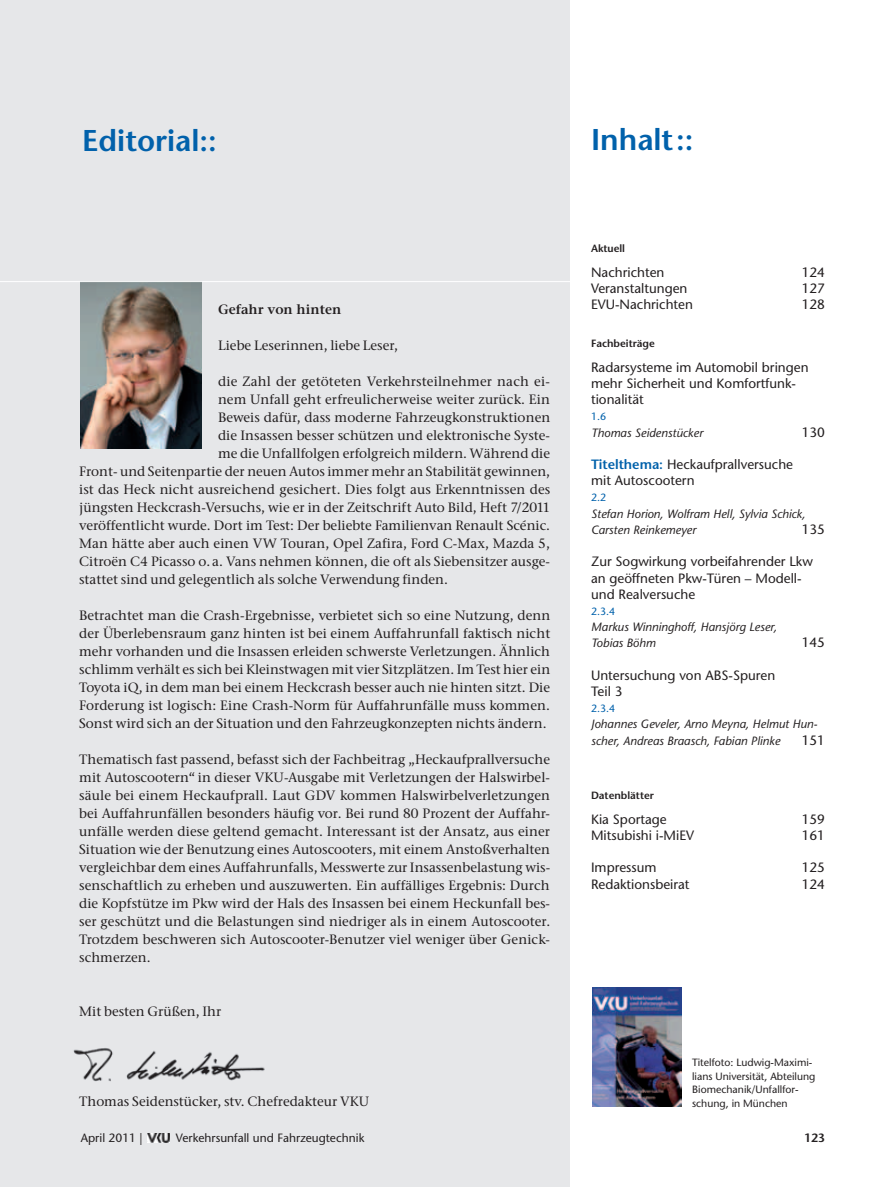
<style>
.page{position:relative;width:893px;height:1187px;background:#fff}
.page>*{position:absolute;margin:0;border:0;box-sizing:border-box;transform-origin:0 0}
.t1{font:600 30px "Stone Sans Std";color:#0161ab}
.t2{font:13.5px/18px "ITC Stone Serif";color:#231f20;text-align:justify}
.t3{font:500 13.5px/16.2px "Stone Sans Std";color:#231f20}
.t4{font:600 13.5px "Stone Serif Std";color:#231f20}
.t5{font:italic 500 12px/16.2px "Stone Sans Std";color:#231f20}
.t6{font:500 12px "Stone Sans Std";color:#231f20}
.t7{font:600 12px "Stone Sans Std";color:#231f20}
.t8{font:500 10.5px/13.5px "Stone Sans Std";color:#231f20}
.t9{font:600 10.5px "Stone Sans Std";color:#231f20}
.t10{font:500 10.5px "Stone Sans Std";color:#0161ab}
.s1{font-weight:600;color:#0161ab}
</style>
<div class="page">
<div style="left:0;top:0;width:570px;height:1186px;background:#e6e7e9"></div>
<img style="left:147px;top:1133px;width:23px;height:9px">
<img style="left:81px;top:282px;width:120px;height:167px">
<hr style="left:0;top:281px;width:583px;height:1px;background:#fff">
<img style="left:592px;top:987px;width:90px;height:119px">
<img style="left:73px;top:1048px;width:192px;height:33px">
<h1 class="t1" style="left:82px;top:122px;width:136px">Editorial::</h1>
<h1 class="t1" style="left:591px;top:121px;width:104px">Inhalt::</h1>
<p class="t4" style="left:218px;top:301px;width:125px">Gefahr von hinten</p>
<p class="t2" style="left:218px;top:336px;width:181px">Liebe Leserinnen, liebe Leser,</p>
<p class="t2" style="left:218px;top:372px;width:334px">die Zahl der getöteten Verkehrsteilnehmer nach ei-</p>
<p class="t2" style="left:218px;top:390px;width:333px">nem Unfall geht erfreulicherweise weiter zurück. Ein</p>
<p class="t2" style="left:218px;top:408px;width:334px">Beweis dafür, dass moderne Fahrzeugkonstruktionen</p>
<p class="t2" style="left:218px;top:426px;width:334px">die Insassen besser schützen und elektronische Syste-</p>
<p class="t2" style="left:218px;top:444px;width:334px">me die Unfallfolgen erfolgreich mildern. Während die</p>
<p class="t2" style="left:79px;top:462px;width:472px">Front- und Seitenpartie der neuen Autos immer mehr an Stabilität gewinnen,</p>
<p class="t2" style="left:79px;top:480px;width:473px">ist das Heck nicht ausreichend gesichert. Dies folgt aus Erkenntnissen des</p>
<p class="t2" style="left:79px;top:498px;width:472px">jüngsten Heckcrash-Versuchs, wie er in der Zeitschrift Auto Bild, Heft 7/2011</p>
<p class="t2" style="left:79px;top:516px;width:472px">veröffentlicht wurde. Dort im Test: Der beliebte Familienvan Renault Scénic.</p>
<p class="t2" style="left:79px;top:534px;width:472px">Man hätte aber auch einen VW Touran, Opel Zafira, Ford C-Max, Mazda 5,</p>
<p class="t2" style="left:79px;top:552px;width:472px">Citroën C4 Picasso o.a. Vans nehmen können, die oft als Siebensitzer ausge-</p>
<p class="t2" style="left:79px;top:570px;width:370px">stattet sind und gelegentlich als solche Verwendung finden.</p>
<p class="t2" style="left:79px;top:606px;width:473px">Betrachtet man die Crash-Ergebnisse, verbietet sich so eine Nutzung, denn der Überlebensraum ganz hinten ist bei einem Auffahrunfall faktisch nicht mehr vorhanden und die Insassen erleiden schwerste Verletzungen. Ähnlich schlimm verhält es sich bei Kleinstwagen mit vier Sitzplätzen. Im Test hier ein Toyota iQ, in dem man bei einem Heckcrash besser auch nie hinten sitzt. Die Forderung ist logisch: Eine Crash-Norm für Auffahrunfälle muss kommen.<br>Sonst wird sich an der Situation und den Fahrzeugkonzepten nichts ändern.</p>
<p class="t2" style="left:79px;top:750px;width:473px">Thematisch fast passend, befasst sich der Fachbeitrag „Heckaufprallversuche mit Autoscootern“ in dieser VKU-Ausgabe mit Verletzungen der Halswirbel&shy;säule bei einem Heckaufprall. Laut GDV kommen Halswirbelverletzungen bei Auffahrunfällen besonders häufig vor. Bei rund 80 Prozent der Auffahr&shy;unfälle werden diese geltend gemacht. Interessant ist der Ansatz, aus einer Situation wie der Benutzung eines Autoscooters, mit einem Anstoßverhalten vergleichbar dem eines Auffahrunfalls, Messwerte zur Insassenbelastung wis&shy;senschaftlich zu erheben und auszuwerten. Ein auffälliges Ergebnis: Durch die Kopfstütze im Pkw wird der Hals des Insassen bei einem Heckunfall bes&shy;ser geschützt und die Belastungen sind niedriger als in einem Autoscooter.<br>Trotzdem beschweren sich Autoscooter-Benutzer viel weniger über Genick&shy;schmerzen.</p>
<p class="t2" style="left:79px;top:1002px;width:144px">Mit besten Grüßen, Ihr</p>
<p class="t2" style="left:79px;top:1092px;width:292px">Thomas Seidenstücker, stv. Chefredakteur VKU</p>
<p class="t9" style="left:591px;top:242px;width:36px">Aktuell</p>
<p class="t3" style="left:591px;top:264px;width:75px">Nachrichten</p>
<p class="t3" style="left:802px;top:264px;width:25px">124</p>
<p class="t3" style="left:591px;top:280px;width:98px">Veranstaltungen</p>
<p class="t3" style="left:802px;top:280px;width:25px">127</p>
<p class="t3" style="left:591px;top:296px;width:103px">EVU-Nachrichten</p>
<p class="t3" style="left:802px;top:296px;width:25px">128</p>
<p class="t9" style="left:591px;top:337px;width:65px">Fachbeiträge</p>
<p class="t3" style="left:591px;top:359px;width:219px">Radarsysteme im Automobil bringen mehr Sicherheit und Komfortfunk&shy;tionalität</p>
<p class="t10" style="left:591px;top:410px;width:17px">1.6</p>
<p class="t5" style="left:591px;top:424px;width:113px">Thomas Seidenstücker</p>
<p class="t3" style="left:802px;top:424px;width:25px">130</p>
<p class="t3" style="left:591px;top:456px;width:204px"><span class="s1">Titelthema:</span> Heckaufprallversuche mit Autoscootern</p>
<p class="t10" style="left:591px;top:491px;width:17px">2.2</p>
<p class="t5" style="left:591px;top:505px;width:216px">Stefan Horion, Wolfram Hell, Sylvia Schick,<br>Carsten Reinkemeyer</p>
<p class="t3" style="left:802px;top:521px;width:25px">135</p>
<p class="t3" style="left:591px;top:553px;width:223px">Zur Sogwirkung vorbeifahrender Lkw an geöffneten Pkw-Türen – Modell&shy;und Realversuche</p>
<p class="t10" style="left:591px;top:605px;width:26px">2.3.4</p>
<p class="t5" style="left:591px;top:619px;width:187px">Markus Winninghoff, Hansjörg Leser,<br>Tobias Böhm</p>
<p class="t3" style="left:802px;top:634px;width:25px">145</p>
<p class="t3" style="left:591px;top:667px;width:186px">Untersuchung von ABS-Spuren<br>Teil 3</p>
<p class="t10" style="left:591px;top:702px;width:26px">2.3.4</p>
<p class="t5" style="left:591px;top:716px;width:228px">Johannes Geveler, Arno Meyna, Helmut Hun&shy;scher, Andreas Braasch, Fabian Plinke</p>
<p class="t3" style="left:802px;top:731px;width:25px">151</p>
<p class="t9" style="left:591px;top:789px;width:65px">Datenblätter</p>
<p class="t3" style="left:591px;top:810px;width:77px">Kia Sportage</p>
<p class="t3" style="left:802px;top:810px;width:25px">159</p>
<p class="t3" style="left:591px;top:827px;width:105px">Mitsubishi i-MiEV</p>
<p class="t3" style="left:802px;top:827px;width:25px">161</p>
<p class="t3" style="left:591px;top:859px;width:67px">Impressum</p>
<p class="t3" style="left:802px;top:859px;width:25px">125</p>
<p class="t3" style="left:591px;top:875px;width:100px">Redaktionsbeirat</p>
<p class="t3" style="left:802px;top:875px;width:25px">124</p>
<p class="t8" style="left:692px;top:1055px;width:125px">Titelfoto: Ludwig-Maximi&shy;lians Universität, Abteilung<br>Biomechanik/Unfallfor&shy;schung, in München</p>
<p class="t6" style="left:81px;top:1130px;width:63px">April 2011 |</p>
<p class="t6" style="left:176px;top:1130px;width:190px">Verkehrsunfall und Fahrzeugtechnik</p>
<p class="t7" style="left:804px;top:1130px;width:22px">123</p>
</div>
